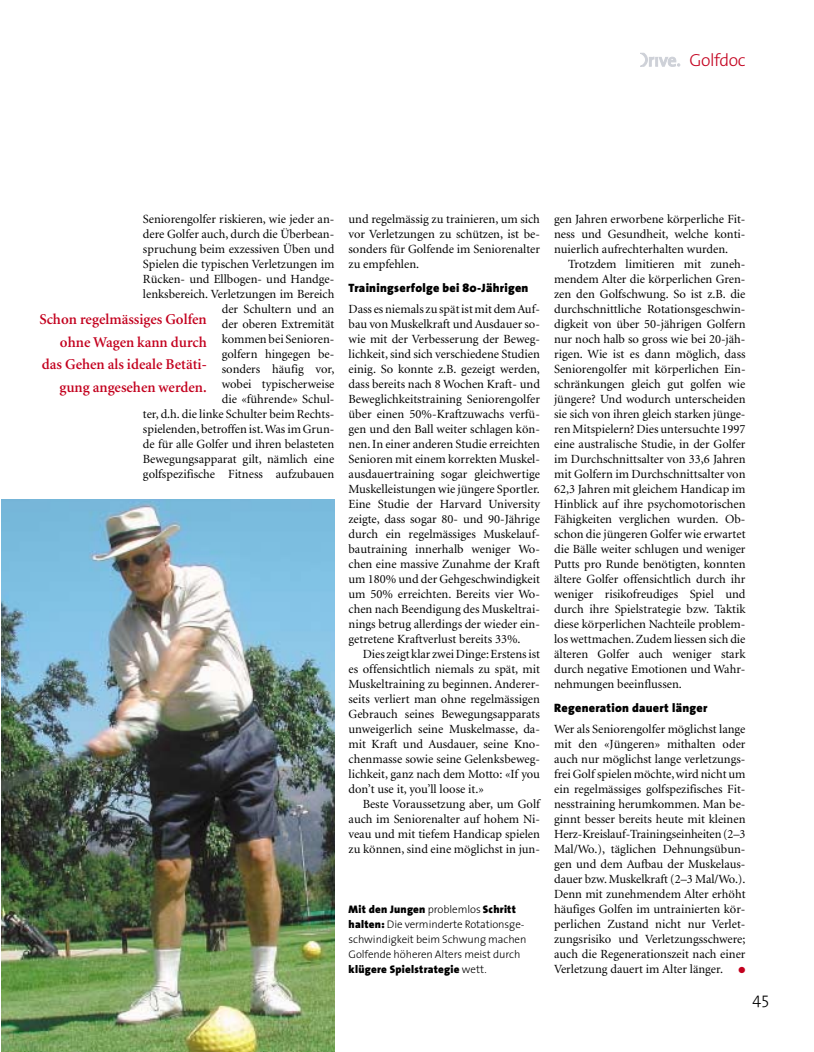
<style>
.page{position:relative;width:814px;height:1052px;background:#fff}
.page>*{position:absolute;margin:0;border:0;box-sizing:border-box;transform-origin:0 0}
.t1{font:300 17.5px "The Sans";letter-spacing:-.025em;color:#c3001e}
.t2{font:300 16.25px "The Sans";color:#000}
.t3{font:600 15px/22.5px "Minion";color:#c3001e;text-align:right}
.t4{font:12.5px/15px "Minion";color:#000;text-align:justify}
.t5{font:900 12.12px "The Sans";letter-spacing:.025em;color:#000}
.t6{font:300 11px/15px "The Sans";letter-spacing:-.005em;color:#000}
.s1{font-weight:900}
.s2{color:#c3001e}
</style>
<div class="page">
<svg style="left:640px;top:53px;width:40px;height:14px"></svg>
<img style="left:2px;top:499px;width:332px;height:552px">
<h1 class="t1" style="left:689px;top:54px;width:57px">Golfdoc</h1>
<p class="t4" style="left:143px;top:212px;width:193px;text-align:right">Seniorengolfer riskieren, wie jeder an&shy;dere Golfer auch, durch die Überbean&shy;spruchung beim exzessiven Üben und<br>Spielen die typischen Verletzungen im<br>Rücken- und Ellbogen- und Handge&shy;lenksbereich. Verletzungen im Bereich der Schultern und an<br>der oberen Extremität<br>kommen bei Senioren-<br>golfern hingegen be-<br>sonders häufig vor,<br>wobei typischerweise<br>die «führende» Schul-<br>ter, d.h. die linke Schulter beim Rechts&shy;spielenden, betroffen ist.Was im Grun&shy;de für alle Golfer und ihren belasteten<br>Bewegungsapparat gilt, nämlich eine golfspezifische Fitness aufzubauen</p>
<p class="t4" style="left:348px;top:212px;width:193px">und regelmässig zu trainieren, um sich vor Verletzungen zu schützen, ist be&shy;sonders für Golfende im Seniorenalter zu empfehlen.</p>
<p class="t5" style="left:348px;top:283px;width:181px">Trainingserfolge bei 80-Jährigen</p>
<p class="t4" style="left:348px;top:302px;width:193px">Dass es niemals zu spät ist mit dem Auf&shy;bau von Muskelkraft und Ausdauer so&shy;wie mit der Verbesserung der Beweg&shy;lichkeit, sind sich verschiedene Studien einig. So konnte z.B. gezeigt werden, dass bereits nach 8 Wochen Kraft- und Beweglichkeitstraining Seniorengolfer über einen 50%-Kraftzuwachs verfü&shy;gen und den Ball weiter schlagen kön&shy;nen. In einer anderen Studie erreichten Senioren mit einem korrekten Muskel&shy;ausdauertraining sogar gleichwertige Muskelleistungen wie jüngere Sportler.<br>Eine Studie der Harvard University zeigte, dass sogar 80- und 90-Jährige durch ein regelmässiges Muskelauf&shy;bautraining innerhalb weniger Wo&shy;chen eine massive Zunahme der Kraft um 180% und der Gehgeschwindigkeit um 50% erreichten. Bereits vier Wo&shy;chen nach Beendigung des Muskeltrai&shy;nings betrug allerdings der wieder ein&shy;getretene Kraftverlust bereits 33%.</p>
<p class="t4" style="left:348px;top:647px;width:193px;text-indent:14px">Dies zeigt klar zwei Dinge: Erstens ist es offensichtlich niemals zu spät, mit Muskeltraining zu beginnen. Anderer&shy;seits verliert man ohne regelmässigen Gebrauch seines Bewegungsapparats unweigerlich seine Muskelmasse, da&shy;mit Kraft und Ausdauer, seine Kno&shy;chenmasse sowie seine Gelenksbeweg&shy;lichkeit, ganz nach dem Motto: «If you don’t use it, you’ll loose it.»</p>
<p class="t4" style="left:348px;top:797px;width:193px;text-indent:14px">Beste Voraussetzung aber, um Golf auch im Seniorenalter auf hohem Ni&shy;veau und mit tiefem Handicap spielen zu können, sind eine möglichst in jun-</p>
<p class="t3" style="left:40px;top:309px;width:169px">Schon regelmässiges Golfen ohne Wagen kann durch das Gehen als ideale Betäti&shy;gung angesehen werden.</p>
<p class="t6" style="left:348px;top:903px;width:179px"><span class="s1">Mit den Jungen</span> problemlos <span class="s1">Schritt halten:</span> Die verminderte Rotationsge&shy;schwindigkeit beim Schwung machen Golfende höheren Alters meist durch <span class="s1">klügere Spielstrategie</span> wett.</p>
<p class="t4" style="left:554px;top:212px;width:193px">gen Jahren erworbene körperliche Fit&shy;ness und Gesundheit, welche konti&shy;nuierlich aufrechterhalten wurden.</p>
<p class="t4" style="left:554px;top:257px;width:193px;text-indent:14px">Trotzdem limitieren mit zuneh&shy;mendem Alter die körperlichen Gren&shy;zen den Golfschwung. So ist z.B. die durchschnittliche Rotationsgeschwin&shy;digkeit von über 50-jährigen Golfern nur noch halb so gross wie bei 20-jäh&shy;rigen. Wie ist es dann möglich, dass Seniorengolfer mit körperlichen Ein&shy;schränkungen gleich gut golfen wie jüngere? Und wodurch unterscheiden sie sich von ihren gleich starken jünge&shy;ren Mitspielern? Dies untersuchte 1997 eine australische Studie, in der Golfer im Durchschnittsalter von 33,6 Jahren mit Golfern im Durchschnittsalter von 62,3 Jahren mit gleichem Handicap im Hinblick auf ihre psychomotorischen Fähigkeiten verglichen wurden. Ob&shy;schon die jüngeren Golfer wie erwartet die Bälle weiter schlugen und weniger Putts pro Runde benötigten, konnten ältere Golfer offensichtlich durch ihr weniger risikofreudiges Spiel und durch ihre Spielstrategie bzw. Taktik diese körperlichen Nachteile problem&shy;los wettmachen. Zudem liessen sich die älteren Golfer auch weniger stark durch negative Emotionen und Wahr&shy;nehmungen beeinflussen.</p>
<p class="t5" style="left:554px;top:703px;width:155px">Regeneration dauert länger</p>
<p class="t4" style="left:554px;top:722px;width:193px">Wer als Seniorengolfer möglichst lange mit den «Jüngeren» mithalten oder auch nur möglichst lange verletzungs&shy;frei Golf spielen möchte, wird nicht um ein regelmässiges golfspezifisches Fit&shy;nesstraining herumkommen. Man be&shy;ginnt besser bereits heute mit kleinen Herz-Kreislauf-Trainingseinheiten (2–3<br>Mal/Wo.), täglichen Dehnungsübun&shy;gen und dem Aufbau der Muskelaus&shy;dauer bzw. Muskelkraft (2–3 Mal/Wo.).<br>Denn mit zunehmendem Alter erhöht häufiges Golfen im untrainierten kör&shy;perlichen Zustand nicht nur Verlet&shy;zungsrisiko und Verletzungsschwere; auch die Regenerationszeit nach einer Verletzung dauert im Alter länger. <span class="s2">●</span></p>
<h2 class="t2" style="left:752px;top:991px;width:18px">45</h2>
</div>
